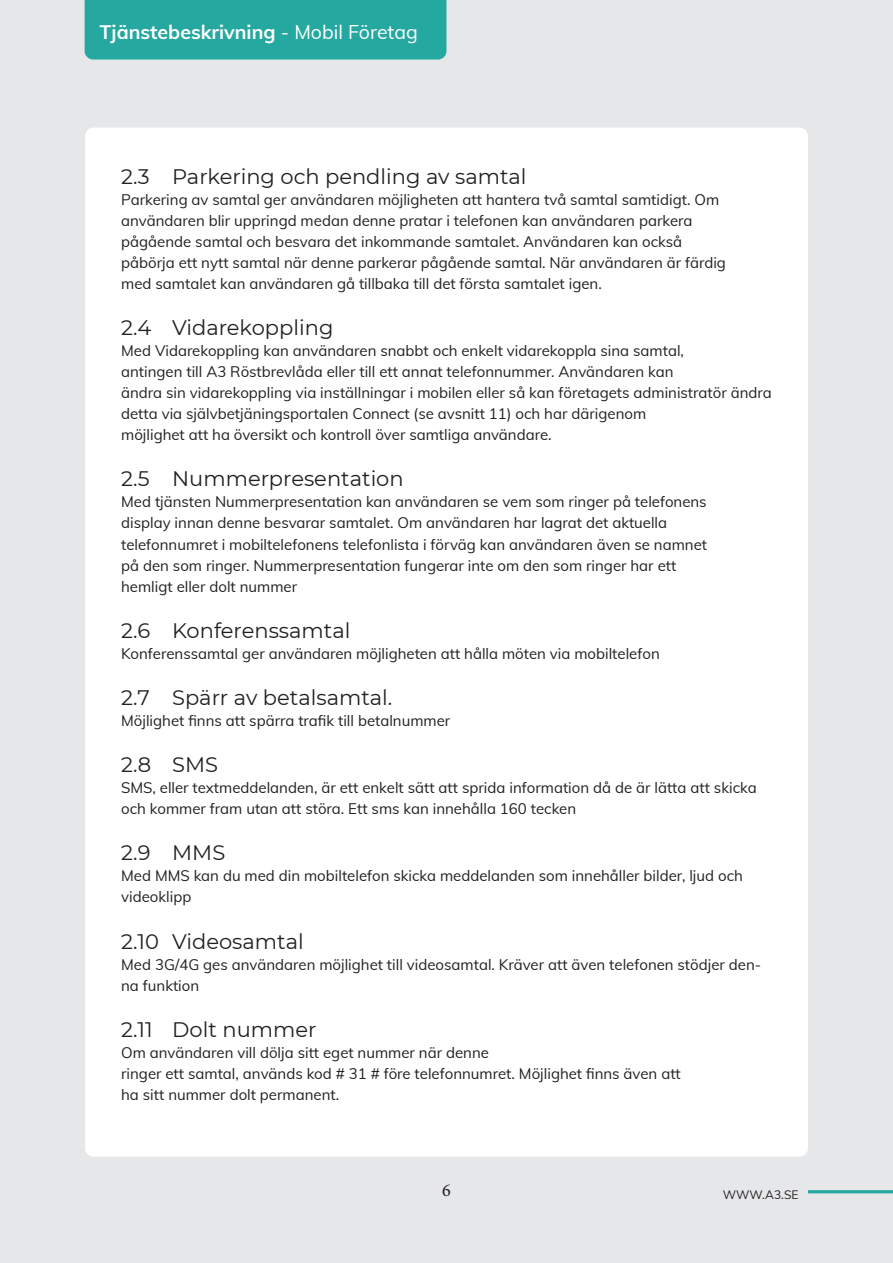
<style>
.page{position:relative;width:893px;height:1263px;background:#e6e7e9}
.page>*{position:absolute;margin:0;border:0;box-sizing:border-box;transform-origin:0 0}
.t1{font:21px "Montserrat";color:#231f20}
.t2{font:700 19.5px "Muli";color:#fff}
.t3{font:18px "Minion Pro";color:#231f20}
.Normal_10_Muli{font:15px/21px "Muli";color:#231f20}
.t4{font:12px "Muli";color:#231f20}
.s1{font-weight:400}
</style>
<div class="page">
<div style="left:85px;top:0;width:361px;height:60px;background:#24a8a0"></div>
<div style="left:85px;top:128px;width:723px;height:1029px;background:#fff;border-radius:9px"></div>
<hr style="left:808px;top:1190px;width:85px;height:3px;background:#24a8a0">
<h2 class="t2" style="left:99px;top:17px;width:320px">Tjänstebeskrivning <span class="s1">- Mobil Företag</span></h2>
<p class="t1" style="left:121px;top:162px;width:407px">2.3 Parkering och pendling av samtal</p>
<p class="Normal_10_Muli" style="left:121px;top:188px;width:600px">Parkering av samtal ger användaren möjligheten att hantera två samtal samtidigt. Om</p>
<p class="Normal_10_Muli" style="left:121px;top:209px;width:573px">användaren blir uppringd medan denne pratar i telefonen kan användaren parkera</p>
<p class="Normal_10_Muli" style="left:121px;top:230px;width:562px">pågående samtal och besvara det inkommande samtalet. Användaren kan också</p>
<p class="Normal_10_Muli" style="left:121px;top:251px;width:606px">påbörja ett nytt samtal när denne parkerar pågående samtal. När användaren är färdig</p>
<p class="Normal_10_Muli" style="left:121px;top:272px;width:482px">med samtalet kan användaren gå tillbaka till det första samtalet igen.</p>
<p class="t1" style="left:121px;top:313px;width:214px">2.4 Vidarekoppling</p>
<p class="Normal_10_Muli" style="left:121px;top:340px;width:564px">Med Vidarekoppling kan användaren snabbt och enkelt vidarekoppla sina samtal,</p>
<p class="Normal_10_Muli" style="left:121px;top:361px;width:554px">antingen till A3 Röstbrevlåda eller till ett annat telefonnummer. Användaren kan</p>
<p class="Normal_10_Muli" style="left:121px;top:382px;width:652px">ändra sin vidarekoppling via inställningar i mobilen eller så kan företagets administratör ändra detta via självbetjäningsportalen Connect (se avsnitt 11) och har därigenom</p>
<p class="Normal_10_Muli" style="left:121px;top:424px;width:432px">möjlighet att ha översikt och kontroll över samtliga användare.</p>
<p class="t1" style="left:121px;top:465px;width:284px">2.5 Nummerpresentation</p>
<p class="Normal_10_Muli" style="left:121px;top:491px;width:587px">Med tjänsten Nummerpresentation kan användaren se vem som ringer på telefonens</p>
<p class="Normal_10_Muli" style="left:121px;top:512px;width:547px">display innan denne besvarar samtalet. Om användaren har lagrat det aktuella</p>
<p class="Normal_10_Muli" style="left:121px;top:533px;width:587px">telefonnumret i mobiltelefonens telefonlista i förväg kan användaren även se namnet</p>
<p class="Normal_10_Muli" style="left:121px;top:554px;width:557px">på den som ringer. Nummerpresentation fungerar inte om den som ringer har ett</p>
<p class="Normal_10_Muli" style="left:121px;top:575px;width:177px">hemligt eller dolt nummer</p>
<p class="t1" style="left:121px;top:616px;width:231px">2.6 Konferenssamtal</p>
<p class="Normal_10_Muli" style="left:121px;top:642px;width:540px">Konferenssamtal ger användaren möjligheten att hålla möten via mobiltelefon</p>
<p class="t1" style="left:121px;top:683px;width:273px">2.7 Spärr av betalsamtal.</p>
<p class="Normal_10_Muli" style="left:121px;top:709px;width:331px">Möjlighet finns att spärra trafik till betalnummer</p>
<p class="t1" style="left:121px;top:750px;width:98px">2.8 SMS</p>
<p class="Normal_10_Muli" style="left:121px;top:776px;width:637px">SMS, eller textmeddelanden, är ett enkelt sätt att sprida information då de är lätta att skicka och kommer fram utan att störa. Ett sms kan innehålla 160 tecken</p>
<p class="t1" style="left:121px;top:838px;width:106px">2.9 MMS</p>
<p class="Normal_10_Muli" style="left:121px;top:865px;width:623px">Med MMS kan du med din mobiltelefon skicka meddelanden som innehåller bilder, ljud och</p>
<p class="Normal_10_Muli" style="left:121px;top:886px;width:72px">videoklipp</p>
<p class="t1" style="left:121px;top:927px;width:184px">2.10 Videosamtal</p>
<p class="Normal_10_Muli" style="left:121px;top:953px;width:642px">Med 3G/4G ges användaren möjlighet till videosamtal. Kräver att även telefonen stödjer den&shy;na funktion</p>
<p class="t1" style="left:121px;top:1015px;width:197px">2.11 Dolt nummer</p>
<p class="Normal_10_Muli" style="left:121px;top:1041px;width:369px">Om användaren vill dölja sitt eget nummer när denne</p>
<p class="Normal_10_Muli" style="left:121px;top:1062px;width:561px">ringer ett samtal, används kod # 31 # före telefonnumret. Möjlighet finns även att</p>
<p class="Normal_10_Muli" style="left:121px;top:1083px;width:220px">ha sitt nummer dolt permanent.</p>
<p class="t3" style="left:442px;top:1178px;width:10px">6</p>
<p class="t4" style="left:723px;top:1186px;width:77px">WWW.A3.SE</p>
</div>
